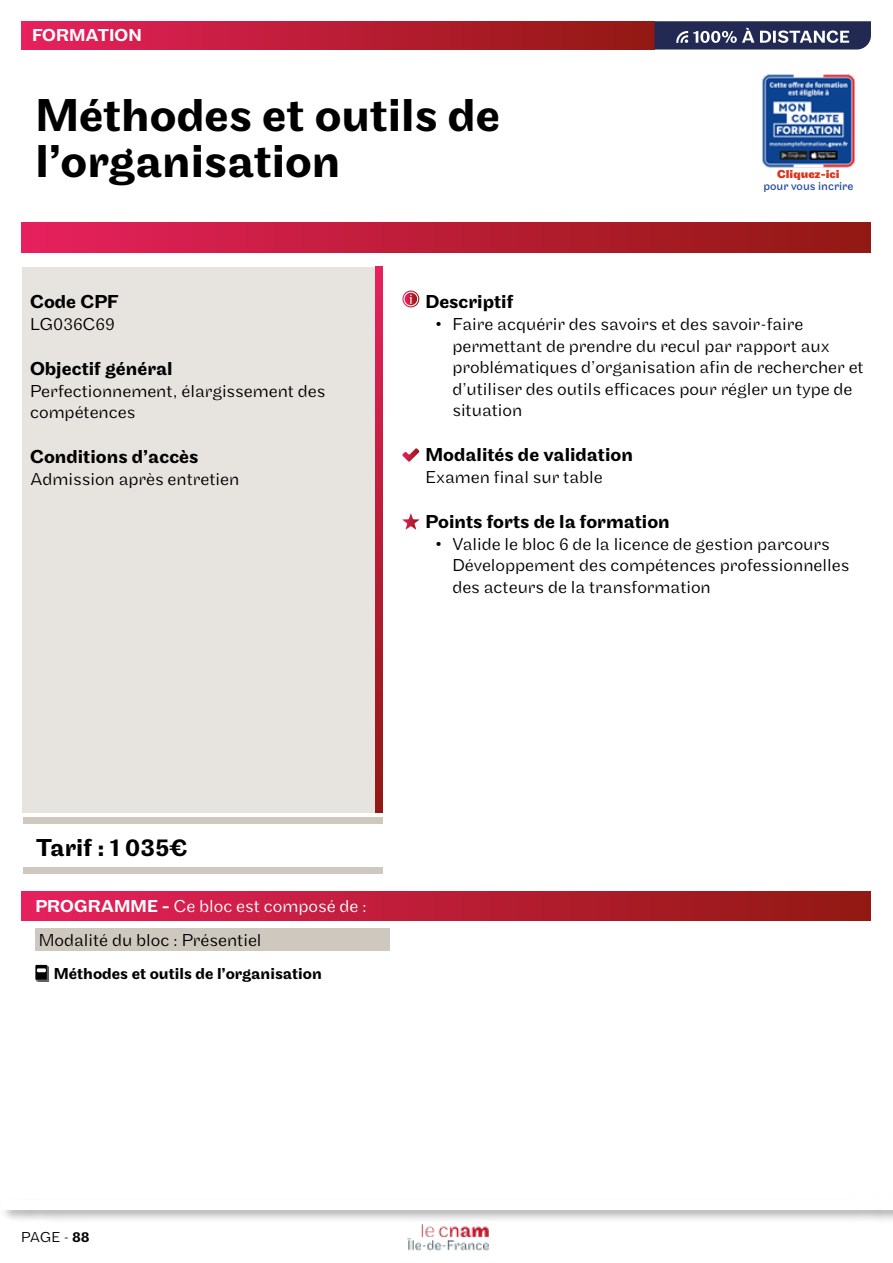
<style>
.page{position:relative;width:893px;height:1263px;background:#fff}
.page>*{position:absolute;margin:0;border:0;box-sizing:border-box;transform-origin:0 0}
.t1{font:500 48px/46.5px "Maple";color:#000}
.t2{font:500 25.5px "Maple";color:#000}
.t3{font:500 19.5px "Maple";color:#000}
.t4{font:300 18px/21.6px "Maple";color:#000}
.t5{font:300 18px "Maple";color:#fff}
.t6{font:500 18px "Maple";color:#fff}
.t7{font:500 16.5px "Maple";color:#000}
.t8{font:300 15px "Maple";color:#000}
.t9{font:12px "Maple";color:#1d4593}
.t10{font:700 12px "Maple";color:#de321b}
.s1{font-weight:500}
</style>
<div class="page">
<div style="left:0;top:1198px;width:893px;height:26px;background:#000;opacity:.32"></div>
<div style="left:2px;top:1200px;width:891px;height:9px;background:#fff"></div>
<img style="left:407px;top:1224px;width:81px;height:26px">
<div style="left:21px;top:222px;width:849px;height:31px;background:linear-gradient(to right,#e6215d,#911911)"></div>
<div style="left:21px;top:21px;width:633px;height:29px;background:linear-gradient(to right,#e6215d,#911911)"></div>
<div style="left:23px;top:818px;width:359px;height:6px;background:#cfc8bf"></div>
<div style="left:23px;top:867px;width:359px;height:7px;background:#cfc8bf"></div>
<svg style="left:375px;top:267px;width:8px;height:545px;background:#bb1c36"></svg>
<div style="left:23px;top:267px;width:352px;height:545px;background:#e7e3df"></div>
<svg style="left:402px;top:513px;width:17px;height:17px"></svg>
<svg style="left:402px;top:448px;width:17px;height:14px"></svg>
<svg style="left:402px;top:291px;width:17px;height:16px"></svg>
<div style="left:35px;top:928px;width:355px;height:23px;background:#cfc8bf"></div>
<div style="left:21px;top:892px;width:849px;height:28px;background:linear-gradient(to right,#e6215d,#911911)"></div>
<svg style="left:35px;top:965px;width:14px;height:17px"></svg>
<svg style="left:654px;top:21px;width:217px;height:29px;background:#484f71"></svg>
<img style="left:762px;top:74px;width:93px;height:94px">
<p class="t6" style="left:32px;top:25px;width:111px">FORMATION</p>
<h1 class="t1" style="left:35px;top:93px;width:466px">Méthodes et outils de l’organisation</h1>
<p class="t10" style="left:777px;top:167px;width:64px">Cliquez-ici</p>
<p class="t9" style="left:763px;top:179px;width:91px">pour vous incrire</p>
<p class="t3" style="left:30px;top:291px;width:90px">Code CPF</p>
<p class="t4" style="left:30px;top:313px;width:86px">LG036C69</p>
<p class="t3" style="left:30px;top:357px;width:144px">Objectif général</p>
<p class="t4" style="left:30px;top:380px;width:297px">Perfectionnement, élargissement des compétences</p>
<p class="t3" style="left:30px;top:446px;width:170px">Conditions d’accès</p>
<p class="t4" style="left:30px;top:468px;width:211px">Admission après entretien</p>
<p class="t3" style="left:425px;top:291px;width:89px">Descriptif</p>
<p class="t4" style="left:452px;top:313px;width:413px;text-indent:-17px">• Faire acquérir des savoirs et des savoir-faire permettant de prendre du recul par rapport aux problématiques d’organisation afin de rechercher et d’utiliser des outils efficaces pour régler un type de situation</p>
<p class="t3" style="left:425px;top:444px;width:209px">Modalités de validation</p>
<p class="t4" style="left:425px;top:466px;width:179px">Examen final sur table</p>
<p class="t3" style="left:425px;top:510px;width:246px">Points forts de la formation</p>
<p class="t4" style="left:452px;top:533px;width:398px;text-indent:-17px">• Valide le bloc 6 de la licence de gestion parcours<br>Développement des compétences professionnelles des acteurs de la transformation</p>
<h2 class="t2" style="left:36px;top:832px;width:153px">Tarif : 1 035€</h2>
<p class="t5" style="left:35px;top:896px;width:333px"><span class="s1">PROGRAMME -</span> Ce bloc est composé de :</p>
<p class="t4" style="left:39px;top:929px;width:224px">Modalité du bloc : Présentiel</p>
<p class="t7" style="left:54px;top:964px;width:270px">Méthodes et outils de l’organisation</p>
<p class="t8" style="left:21px;top:1229px;width:70px">PAGE - <span class="s1">88</span></p>
</div>
